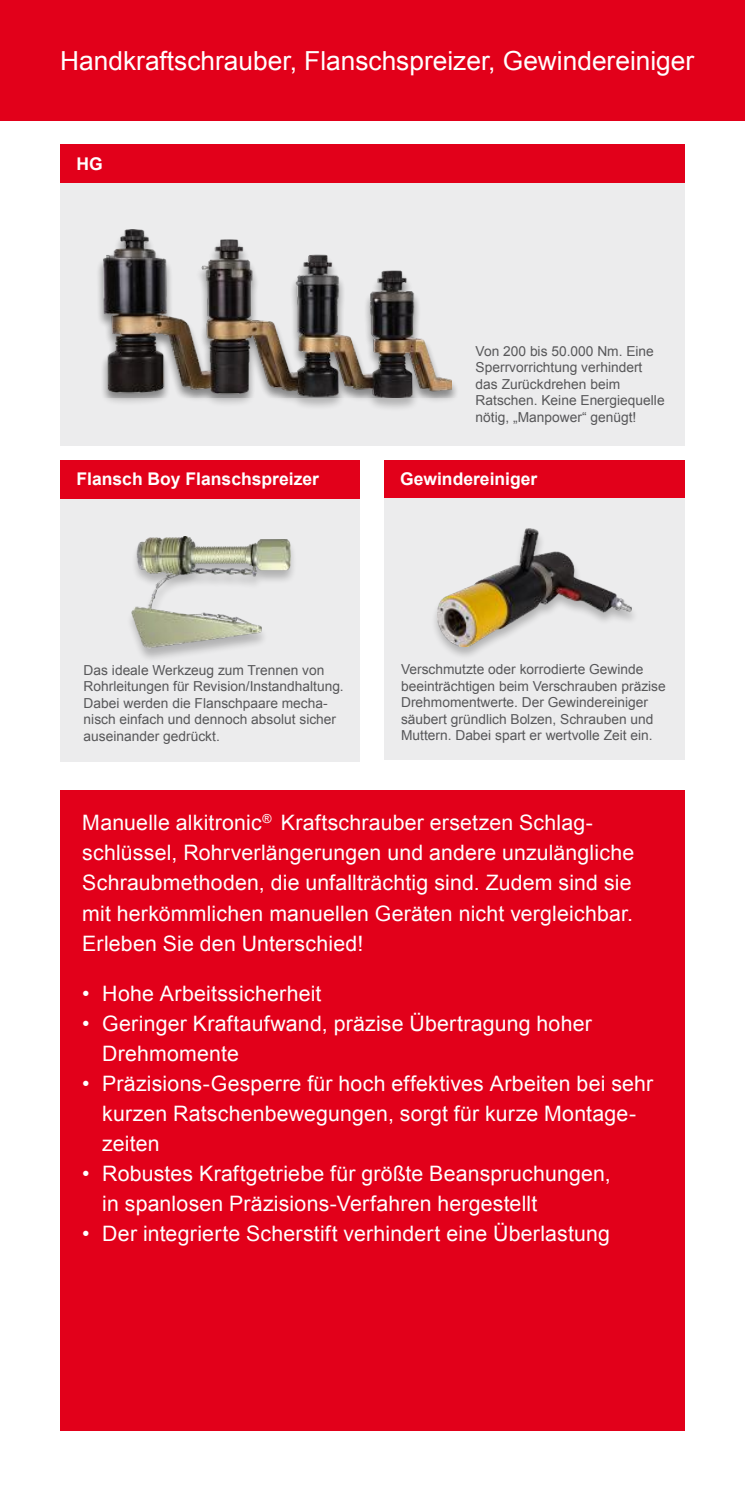
<style>
.page{position:relative;width:745px;height:1489px;background:#fff}
.page>*{position:absolute;margin:0;border:0;box-sizing:border-box;transform-origin:0 0}
.t1{font:26.25px "Arial";color:#fff}
.t2{font:21.25px/30px "Arial";letter-spacing:.01em;color:#fff}
.t3{font:700 17.5px "Arial";color:#fff}
.t4{font:13.75px/16.5px "Arial";color:#575759}
</style>
<div class="page">
<div style="left:0;top:0;width:744px;height:121px;background:#e2001a"></div>
<div style="left:60px;top:790px;width:624px;height:640px;background:#e2001a"></div>
<div style="left:60px;top:460px;width:299px;height:40px;background:#e2001a"></div>
<div style="left:60px;top:499px;width:299px;height:262px;background:#ececed"></div>
<div style="left:383px;top:460px;width:301px;height:40px;background:#e2001a"></div>
<div style="left:383px;top:499px;width:301px;height:261px;background:#ececed"></div>
<div style="left:60px;top:144px;width:624px;height:41px;background:#e2001a"></div>
<div style="left:60px;top:183px;width:624px;height:262px;background:#ececed"></div>
<div style="left:125px;top:536px;width:172px;height:126px;background:#000;opacity:.25"></div>
<img style="left:130px;top:536px;width:160px;height:112px">
<div style="left:96px;top:229px;width:362px;height:183px;background:#000;opacity:.25"></div>
<div style="left:96px;top:230px;width:363px;height:167px;background:#000;opacity:.25"></div>
<img style="left:103px;top:229px;width:348px;height:168px">
<div style="left:430px;top:528px;width:208px;height:132px;background:#000;opacity:.25"></div>
<img style="left:437px;top:528px;width:194px;height:118px">
<p class="t1" style="left:60px;top:43px;width:635px">Handkraftschrauber, Flanschspreizer, Gewindereiniger</p>
<p class="t3" style="left:76px;top:152px;width:28px">HG</p>
<p class="t4" style="left:475px;top:342px;width:190px">Von 200 bis 50.000 Nm. Eine<br>Sperrvorrichtung verhindert das Zurückdrehen beim<br>Ratschen. Keine Energiequelle nötig, „Manpower“ genügt!</p>
<p class="t3" style="left:76px;top:467px;width:244px">Flansch Boy Flanschspreizer</p>
<p class="t3" style="left:400px;top:467px;width:139px">Gewindereiniger</p>
<p class="t4" style="left:84px;top:661px;width:261px">Das ideale Werkzeug zum Trennen von Rohrleitungen für Revision/Instandhaltung.<br>Dabei werden die Flanschpaare mecha&shy;nisch einfach und dennoch absolut sicher auseinander gedrückt.</p>
<p class="t4" style="left:401px;top:661px;width:266px">Verschmutzte oder korrodierte Gewinde beeinträchtigen beim Verschrauben präzise Drehmomentwerte. Der Gewindereiniger säubert gründlich Bolzen, Schrauben und Muttern. Dabei spart er wertvolle Zeit ein.</p>
<p class="t2" style="left:82px;top:808px;width:553px">Manuelle alkitronic<sup>®</sup> Kraftschrauber ersetzen Schlag&shy;schlüssel, Rohrverlängerungen und andere unzulängliche Schraubmethoden, die unfallträchtig sind. Zudem sind sie mit herkömmlichen manuellen Geräten nicht vergleichbar.<br>Erleben Sie den Unterschied!</p>
<p class="t2" style="left:82px;top:978px;width:241px">• Hohe Arbeitssicherheit</p>
<p class="t2" style="left:102px;top:1008px;width:490px;text-indent:-20px">• Geringer Kraftaufwand, präzise Übertragung hoher<br>Drehmomente</p>
<p class="t2" style="left:102px;top:1068px;width:552px;text-indent:-20px">• Präzisions-Gesperre für hoch effektives Arbeiten bei sehr kurzen Ratschenbewegungen, sorgt für kurze Montage&shy;zeiten</p>
<p class="t2" style="left:102px;top:1158px;width:510px;text-indent:-20px">• Robustes Kraftgetriebe für größte Beanspruchungen, in spanlosen Präzisions-Verfahren hergestellt</p>
<p class="t2" style="left:82px;top:1218px;width:529px">• Der integrierte Scherstift verhindert eine Überlastung</p>
</div>
